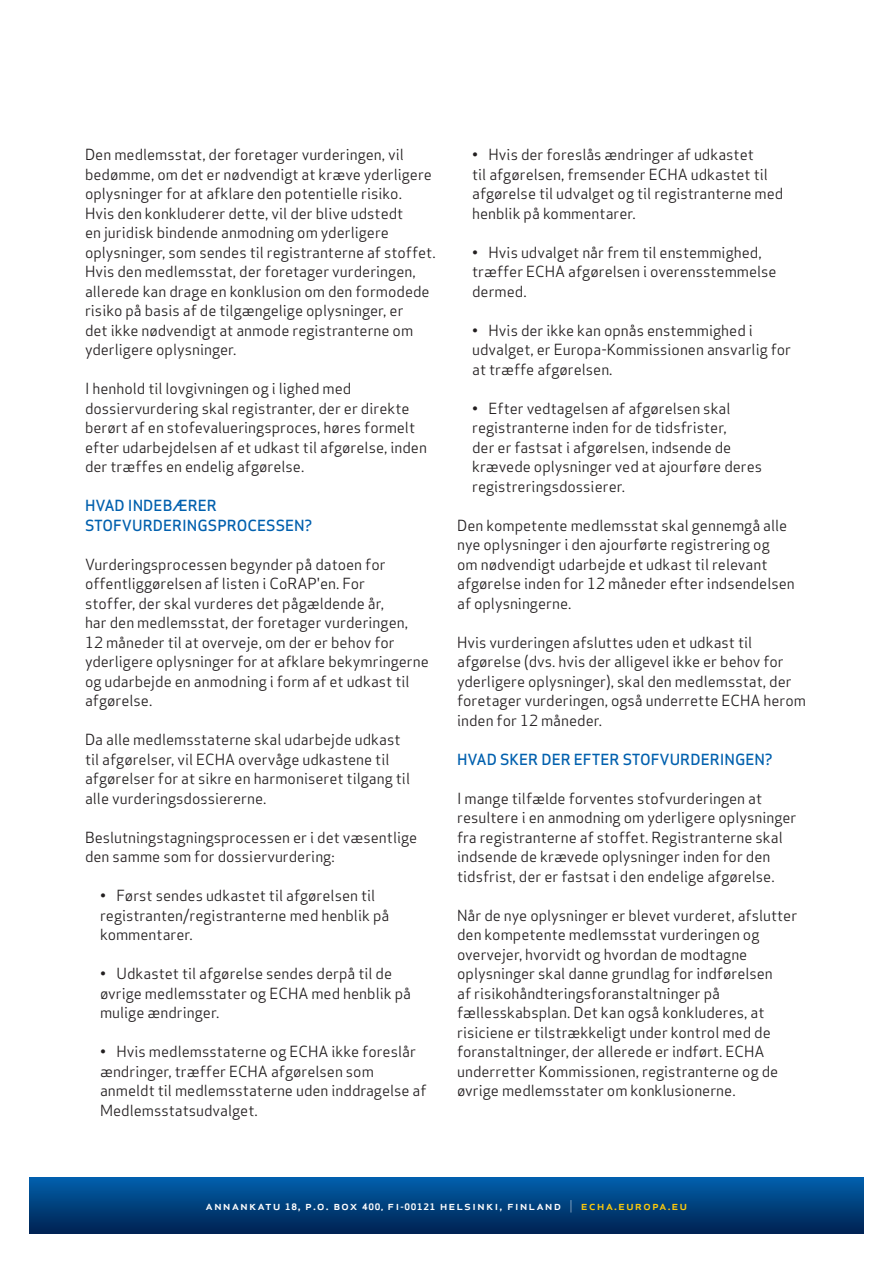
<style>
.page{position:relative;width:893px;height:1263px;background:#fff}
.page>*{position:absolute;margin:0;border:0;box-sizing:border-box;transform-origin:0 0}
.t1{font:15px/19.5px "Apex Sans";color:#231f20}
.t2{font:500 15px/19.5px "Apex Sans";color:#0160ae}
.t3{font:500 12.15px "Apex Sans";letter-spacing:.075em;color:#fff;scale:1.08 1}
.s1{font-weight:700;font-size:8.7px}
.s2{font-weight:700;font-size:8.25px}
.s3{font-weight:300}
.s4{color:#feca0a}
</style>
<div class="page">
<svg style="left:30px;top:1178px;width:833px;height:55px;background:#00407e"></svg>
<p class="t1" style="left:85px;top:144px;width:352px">Den medlemsstat, der foretager vurderingen, vil bedømme, om det er nødvendigt at kræve yderligere oplysninger for at afklare den potentielle risiko.<br>Hvis den konkluderer dette, vil der blive udstedt<br>en juridisk bindende anmodning om yderligere oplysninger, som sendes til registranterne af stoffet.<br>Hvis den medlemsstat, der foretager vurderingen, allerede kan drage en konklusion om den formodede risiko på basis af de tilgængelige oplysninger, er<br>det ikke nødvendigt at anmode registranterne om yderligere oplysninger.</p>
<p class="t1" style="left:85px;top:378px;width:343px">I henhold til lovgivningen og i lighed med dossiervurdering skal registranter, der er direkte berørt af en stofevalueringsproces, høres formelt efter udarbejdelsen af et udkast til afgørelse, inden der træffes en endelig afgørelse.</p>
<p class="t2" style="left:85px;top:494px;width:229px">HVAD INDEBÆRER<br>STOFVURDERINGSPROCESSEN?</p>
<p class="t1" style="left:85px;top:553px;width:345px">Vurderingsprocessen begynder på datoen for offentliggørelsen af listen i CoRAP'en. For<br>stoffer, der skal vurderes det pågældende år,<br>har den medlemsstat, der foretager vurderingen, 12 måneder til at overveje, om der er behov for yderligere oplysninger for at afklare bekymringerne og udarbejde en anmodning i form af et udkast til afgørelse.</p>
<p class="t1" style="left:85px;top:729px;width:326px">Da alle medlemsstaterne skal udarbejde udkast til afgørelser, vil ECHA overvåge udkastene til afgørelser for at sikre en harmoniseret tilgang til alle vurderingsdossiererne.</p>
<p class="t1" style="left:85px;top:826px;width:334px">Beslutningstagningsprocessen er i det væsentlige den samme som for dossiervurdering:</p>
<p class="t1" style="left:100px;top:885px;width:291px">• Først sendes udkastet til afgørelsen til registranten/registranterne med henblik på kommentarer.</p>
<p class="t1" style="left:100px;top:963px;width:313px">• Udkastet til afgørelse sendes derpå til de øvrige medlemsstater og ECHA med henblik på mulige ændringer.</p>
<p class="t1" style="left:100px;top:1041px;width:328px">• Hvis medlemsstaterne og ECHA ikke foreslår ændringer, træffer ECHA afgørelsen som anmeldt til medlemsstaterne uden inddragelse af Medlemsstatsudvalget.</p>
<p class="t1" style="left:472px;top:144px;width:313px">• Hvis der foreslås ændringer af udkastet<br>til afgørelsen, fremsender ECHA udkastet til afgørelse til udvalget og til registranterne med henblik på kommentarer.</p>
<p class="t1" style="left:472px;top:241px;width:306px">• Hvis udvalget når frem til enstemmighed, træffer ECHA afgørelsen i overensstemmelse dermed.</p>
<p class="t1" style="left:472px;top:319px;width:321px">• Hvis der ikke kan opnås enstemmighed i udvalget, er Europa-Kommissionen ansvarlig for at træffe afgørelsen.</p>
<p class="t1" style="left:472px;top:397px;width:292px">• Efter vedtagelsen af afgørelsen skal registranterne inden for de tidsfrister,<br>der er fastsat i afgørelsen, indsende de krævede oplysninger ved at ajourføre deres registreringsdossierer.</p>
<p class="t1" style="left:457px;top:514px;width:339px">Den kompetente medlemsstat skal gennemgå alle nye oplysninger i den ajourførte registrering og<br>om nødvendigt udarbejde et udkast til relevant afgørelse inden for 12 måneder efter indsendelsen af oplysningerne.</p>
<p class="t1" style="left:457px;top:631px;width:350px">Hvis vurderingen afsluttes uden et udkast til afgørelse (dvs. hvis der alligevel ikke er behov for yderligere oplysninger), skal den medlemsstat, der foretager vurderingen, også underrette ECHA herom inden for 12 måneder.</p>
<p class="t2" style="left:457px;top:748px;width:317px">HVAD SKER DER EFTER STOFVURDERINGEN?</p>
<p class="t1" style="left:457px;top:787px;width:341px">I mange tilfælde forventes stofvurderingen at resultere i en anmodning om yderligere oplysninger fra registranterne af stoffet. Registranterne skal indsende de krævede oplysninger inden for den tidsfrist, der er fastsat i den endelige afgørelse.</p>
<p class="t1" style="left:457px;top:904px;width:342px">Når de nye oplysninger er blevet vurderet, afslutter den kompetente medlemsstat vurderingen og overvejer, hvorvidt og hvordan de modtagne oplysninger skal danne grundlag for indførelsen<br>af risikohåndteringsforanstaltninger på fællesskabsplan. Det kan også konkluderes, at risiciene er tilstrækkeligt under kontrol med de foranstaltninger, der allerede er indført. ECHA underretter Kommissionen, registranterne og de øvrige medlemsstater om konklusionerne.</p>
<p class="t3" style="left:206px;top:1195px;width:448px">annankatu <span class="s1">18</span>, p.o. box <span class="s1">400,</span> fi<span class="s2">-</span><span class="s1">00121</span> helsinki, finland <span class="s3">|</span> <span class="s4">echa.europa.eu</span></p>
</div>
